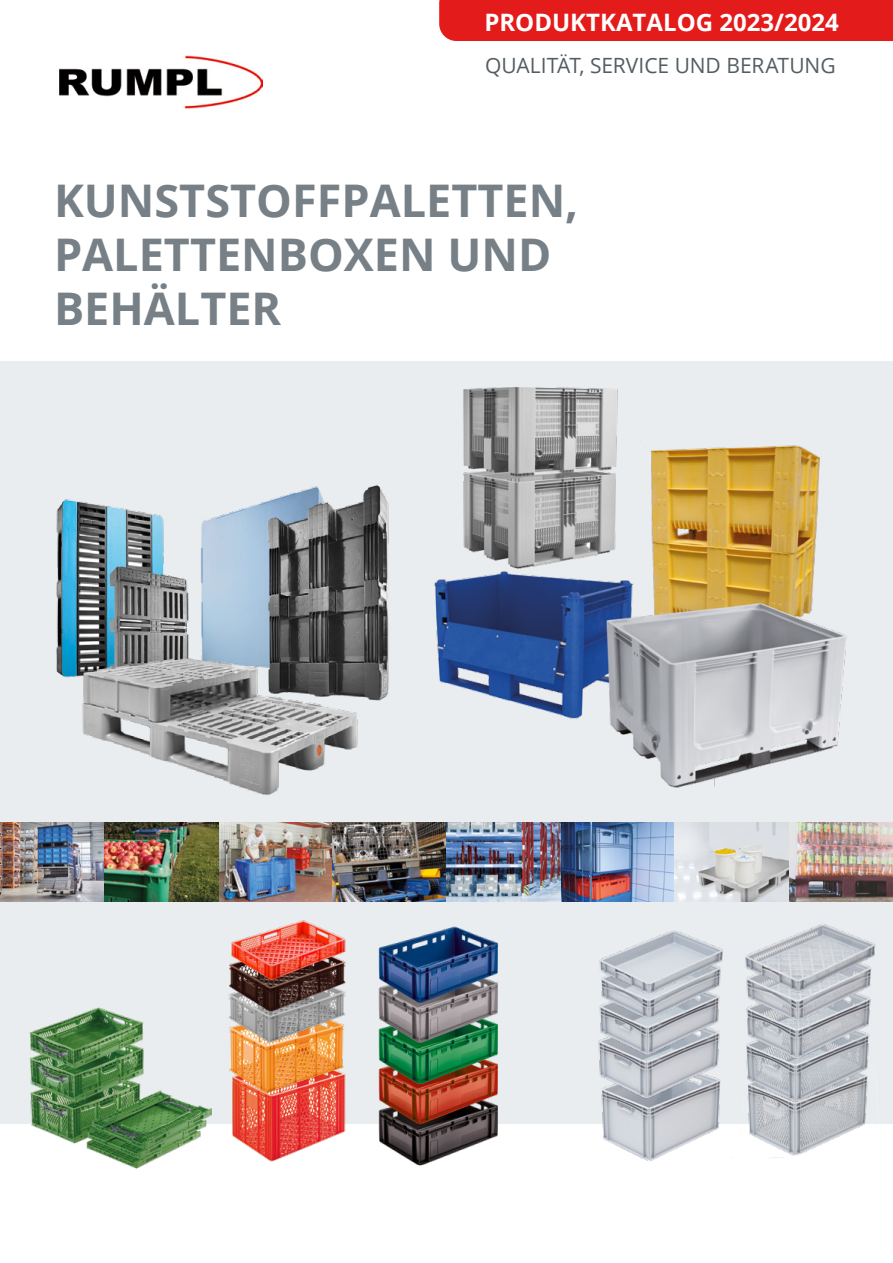
<style>
.page{position:relative;width:893px;height:1263px;background:#fff}
.page>*{position:absolute;margin:0;border:0;box-sizing:border-box;transform-origin:0 0}
.t1{font:700 45px/54px "Open Sans";color:#768086}
.t2{font:700 24px "Open Sans";color:#fff}
.t3{font:21px "Open Sans";letter-spacing:-.005em;color:#535d62}
</style>
<div class="page">
<div style="left:0;top:361px;width:893px;height:513px;background:#eaedef"></div>
<img style="left:56px;top:484px;width:333px;height:312px">
<img style="left:434px;top:387px;width:413px;height:401px">
<img style="left:59px;top:56px;width:203px;height:53px">
<div style="left:0;top:901px;width:893px;height:223px;background:#eaedef"></div>
<img style="left:379px;top:926px;width:119px;height:240px">
<img style="left:0;top:823px;width:893px;height:78px">
<img style="left:602px;top:1103px;width:118px;height:58px">
<img style="left:599px;top:1061px;width:122px;height:42px">
<img style="left:598px;top:1006px;width:122px;height:55px">
<img style="left:600px;top:995px;width:114px;height:28px">
<img style="left:599px;top:930px;width:115px;height:65px">
<img style="left:748px;top:1107px;width:118px;height:51px">
<img style="left:746px;top:1063px;width:122px;height:44px">
<img style="left:746px;top:1023px;width:124px;height:40px">
<img style="left:714px;top:946px;width:157px;height:77px">
<img style="left:730px;top:924px;width:146px;height:74px">
<img style="left:232px;top:1096px;width:114px;height:66px">
<img style="left:229px;top:1045px;width:117px;height:51px">
<img style="left:228px;top:1015px;width:117px;height:30px">
<img style="left:228px;top:989px;width:118px;height:26px">
<img style="left:229px;top:920px;width:117px;height:69px">
<img style="left:29px;top:1007px;width:183px;height:162px">
<div style="left:439px;top:0;width:454px;height:41px;background:#e41b1b"></div>
<p class="t2" style="left:484px;top:5px;width:356px">PRODUKTKATALOG 2023/2024</p>
<p class="t3" style="left:485px;top:51px;width:352px">QUALITÄT, SERVICE UND BERATUNG</p>
<p class="t1" style="left:54px;top:173px;width:526px">KUNSTSTOFFPALETTEN,<br>PALETTENBOXEN UND<br>BEHÄLTER</p>
</div>
